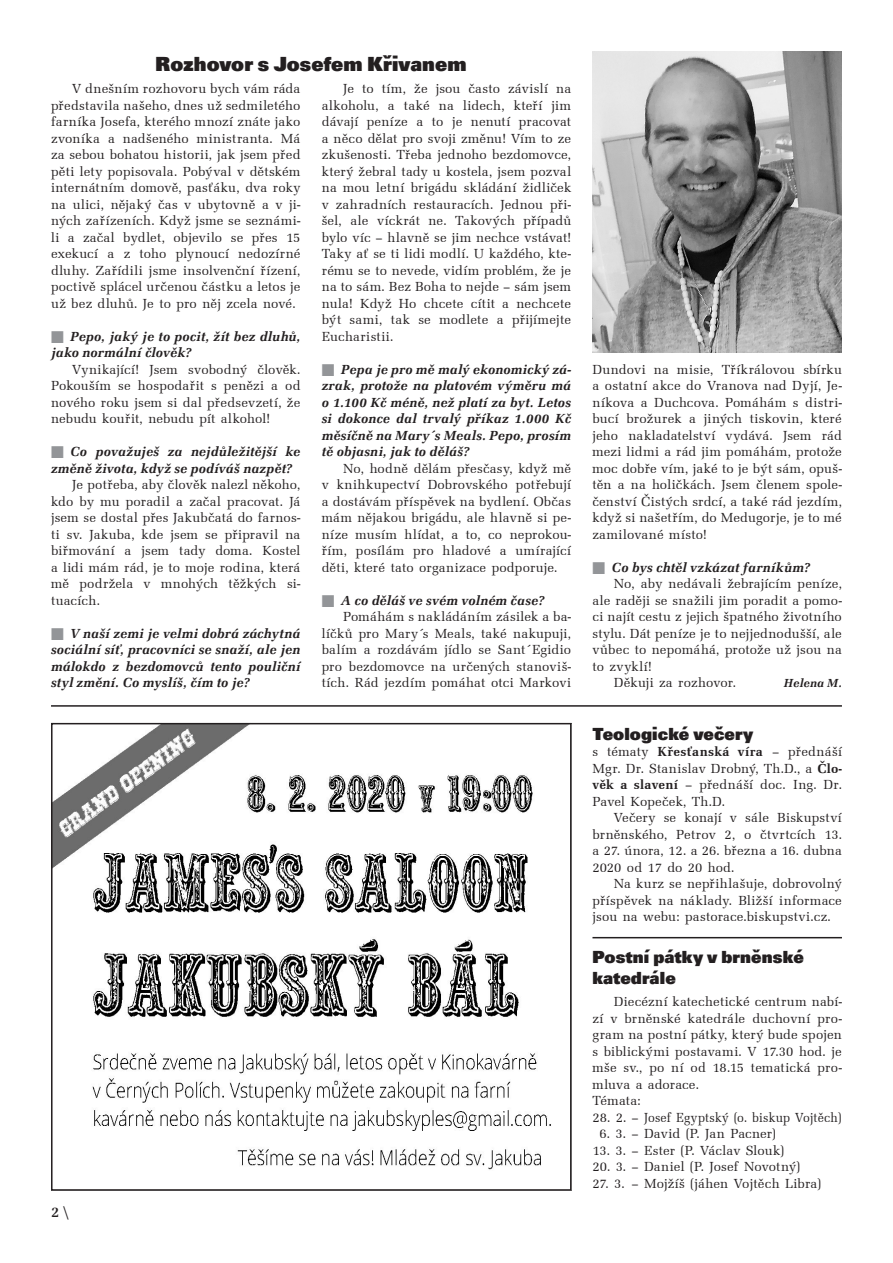
<style>
.page{position:relative;width:893px;height:1263px;background:#fff}
.page>*{position:absolute;margin:0;border:0;box-sizing:border-box;transform-origin:0 0}
.t1{font:800 21px "Unitus DEE";letter-spacing:.005em;color:#231f20}
.t2{font:800 18px/21px "Unitus DEE";letter-spacing:.005em;color:#231f20}
.t3{font:500 15px "URW Latino TEE";color:#231f20}
.t4{font:13.5px/16.5px "URW Latino TEE";letter-spacing:.015em;color:#231f20;text-align:justify}
.t5{font:italic 700 13.5px/16.5px "URW Latino TEE";letter-spacing:.01em;color:#231f20}
.t6{font:13.5px "URW Latino TEE";letter-spacing:.04em;color:#231f20}
.t7{font:italic 700 12px "URW Latino TEE";letter-spacing:.005em;color:#231f20}
.s1{color:#939598}
.s2{font-weight:700}
.s3{color:#fff}
</style>
<div class="page">
<img style="left:592px;top:51px;width:250px;height:301px">
<hr style="left:51px;top:705px;width:791px;height:2px;background:#231f20">
<hr style="left:592px;top:937px;width:250px;height:1px;background:#231f20">
<img style="left:54px;top:726px;width:497px;height:444px">
<div style="left:51px;top:723px;width:521px;height:468px;border:2px solid #231f20"></div>
<h1 class="t1" style="left:156px;top:51px;width:312px">Rozhovor s Josefem Křivanem</h1>
<p class="t4" style="left:51px;top:81px;width:251px;text-indent:21px">V dnešním rozhovoru bych vám ráda představila našeho, dnes už sedmiletého farníka Josefa, kterého mnozí znáte jako zvoníka a nadšeného ministranta. Má za sebou bohatou historii, jak jsem před pěti lety popisovala. Pobýval v dětském internátním domově, pasťáku, dva roky na ulici, nějaký čas v ubytovně a v ji&shy;ných zařízeních. Když jsme se seznámi&shy;li a začal bydlet, objevilo se přes 15 exekucí a z toho plynoucí nedozírné dluhy. Zařídili jsme insolvenční řízení, poctivě splácel určenou částku a letos je už bez dluhů. Je to pro něj zcela nové.</p>
<p class="t5" style="left:51px;top:328px;width:251px"><span class="s1">■</span> Pepo, jaký je to pocit, žít bez dluhů, jako normální člověk?</p>
<p class="t4" style="left:51px;top:361px;width:251px;text-indent:21px">Vynikající! Jsem svobodný člověk.<br>Pokouším se hospodařit s penězi a od nového roku jsem si dal předsevzetí, že nebudu kouřit, nebudu pít alkohol!</p>
<p class="t5" style="left:51px;top:443px;width:251px"><span class="s1">■</span> Co považuješ za nejdůležitější ke změně života, když se podíváš nazpět?</p>
<p class="t4" style="left:51px;top:477px;width:251px;text-indent:21px">Je potřeba, aby člověk nalezl někoho, kdo by mu poradil a začal pracovat. Já jsem se dostal přes Jakubčatá do farnos&shy;ti sv. Jakuba, kde jsem se připravil na biřmování a jsem tady doma. Kostel a lidi mám rád, je to moje rodina, která mě podržela v mnohých těžkých si&shy;tuacích.</p>
<p class="t5" style="left:51px;top:625px;width:251px;text-align:justify"><span class="s1">■</span> V naší zemi je velmi dobrá záchytná sociální síť, pracovníci se snaží, ale jen málokdo z bezdomovců tento pouliční styl změní. Co myslíš, čím to je?</p>
<p class="t4" style="left:322px;top:81px;width:251px;text-indent:21px">Je to tím, že jsou často závislí na alkoholu, a také na lidech, kteří jim dávají peníze a to je nenutí pracovat a něco dělat pro svoji změnu! Vím to ze zkušenosti. Třeba jednoho bezdomovce, který žebral tady u kostela, jsem pozval na mou letní brigádu skládání židliček v zahradních restauracích. Jednou při&shy;šel, ale víckrát ne. Takových případů bylo víc – hlavně se jim nechce vstávat!<br>Taky ať se ti lidi modlí. U každého, kte&shy;rému se to nevede, vidím problém, že je na to sám. Bez Boha to nejde – sám jsem nula! Když Ho chcete cítit a nechcete být sami, tak se modlete a přijímejte Eucharistii.</p>
<p class="t5" style="left:322px;top:361px;width:251px;text-align:justify"><span class="s1">■</span> Pepa je pro mě malý ekonomický zá&shy;zrak, protože na platovém výměru má o 1.100 Kč méně, než platí za byt. Letos si dokonce dal trvalý příkaz 1.000 Kč měsíčně na Mary´s Meals. Pepo, prosím tě objasni, jak to děláš?</p>
<p class="t4" style="left:322px;top:460px;width:251px;text-indent:21px">No, hodně dělám přesčasy, když mě v knihkupectví Dobrovského potřebují a dostávám příspěvek na bydlení. Občas mám nějakou brigádu, ale hlavně si pe&shy;níze musím hlídat, a to, co neprokou&shy;řím, posílám pro hladové a umírající děti, které tato organizace podporuje.</p>
<p class="t5" style="left:322px;top:592px;width:224px"><span class="s1">■</span> A co děláš ve svém volném čase?</p>
<p class="t4" style="left:343px;top:609px;width:230px">Pomáhám s nakládáním zásilek a ba-</p>
<p class="t4" style="left:322px;top:625px;width:251px">líčků pro Mary´s Meals, také nakupuji,</p>
<p class="t4" style="left:322px;top:642px;width:251px">balím a rozdávám jídlo se Sant´Egidio</p>
<p class="t4" style="left:322px;top:658px;width:251px">pro bezdomovce na určených stanoviš-</p>
<p class="t4" style="left:322px;top:675px;width:251px">tích. Rád jezdím pomáhat otci Markovi</p>
<p class="t3" style="left:51px;top:1203px;width:20px">2 \</p>
<p class="t4" style="left:592px;top:361px;width:251px">Dundovi na misie, Tříkrálovou sbírku a ostatní akce do Vranova nad Dyjí, Je&shy;níkova a Duchcova. Pomáhám s distri&shy;bucí brožurek a jiných tiskovin, které jeho nakladatelství vydává. Jsem rád mezi lidmi a rád jim pomáhám, protože moc dobře vím, jaké to je být sám, opuš&shy;těn a na holičkách. Jsem členem spole&shy;čenství Čistých srdcí, a také rád jezdím, když si našetřím, do Medugorje, je to mé zamilované místo!</p>
<p class="t5" style="left:592px;top:559px;width:219px"><span class="s1">■</span> Co bys chtěl vzkázat farníkům?</p>
<p class="t4" style="left:614px;top:576px;width:230px">No, aby nedávali žebrajícím peníze,</p>
<p class="t4" style="left:592px;top:592px;width:251px">ale raději se snažili jim poradit a pomo-</p>
<p class="t4" style="left:592px;top:609px;width:251px">ci najít cestu z jejich špatného životního</p>
<p class="t4" style="left:592px;top:625px;width:251px">stylu. Dát peníze je to nejjednodušší, ale</p>
<p class="t4" style="left:592px;top:642px;width:251px">vůbec to nepomáhá, protože už jsou na</p>
<p class="t6" style="left:592px;top:658px;width:61px">to zvyklí!</p>
<p class="t4" style="left:614px;top:675px;width:124px">Děkuji za rozhovor.</p>
<p class="t7" style="left:784px;top:676px;width:60px">Helena M.</p>
<h2 class="t2" style="left:592px;top:723px;width:162px">Teologické večery</h2>
<p class="t4" style="left:592px;top:743px;width:251px">s tématy <span class="s2">Křesťanská víra</span> – přednáší Mgr. Dr. Stanislav Drobný, Th.D., a <span class="s2">Člo&shy;věk a slavení</span> – přednáší doc. Ing. Dr.<br>Pavel Kopeček, Th.D.</p>
<p class="t4" style="left:592px;top:809px;width:251px;text-indent:21px">Večery se konají v sále Biskupství brněnského, Petrov 2, o čtvrtcích 13. a 27. února, 12. a 26. března a 16. dubna 2020 od 17 do 20 hod.</p>
<p class="t4" style="left:592px;top:875px;width:251px;text-indent:21px">Na kurz se nepřihlašuje, dobrovolný příspěvek na náklady. Bližší informace jsou na webu: pastorace.biskupstvi.cz.</p>
<h2 class="t2" style="left:592px;top:946px;width:213px">Postní pátky v brněnské katedrále</h2>
<p class="t4" style="left:592px;top:993px;width:251px;text-align:left;text-indent:21px">Diecézní katechetické centrum nabí&shy;zí v brněnské katedrále duchovní pro&shy;gram na postní pátky, který bude spojen s biblickými postavami. V 17.30 hod. je mše sv., po ní od 18.15 tematická pro&shy;mluva a adorace.<br>Témata:</p>
<p class="t4" style="left:592px;top:1109px;width:251px">28. 2. – Josef Egyptský (o. biskup Vojtěch)</p>
<p class="t4" style="left:592px;top:1125px;width:185px"><span class="s3">1</span>6. 3. – David (P. Jan Pacner)</p>
<p class="t4" style="left:592px;top:1142px;width:193px">13. 3. – Ester (P. Václav Slouk)</p>
<p class="t4" style="left:592px;top:1158px;width:209px">20. 3. – Daniel (P. Josef Novotný)</p>
<p class="t4" style="left:592px;top:1175px;width:230px">27. 3. – Mojžíš (jáhen Vojtěch Libra)</p>
</div>
